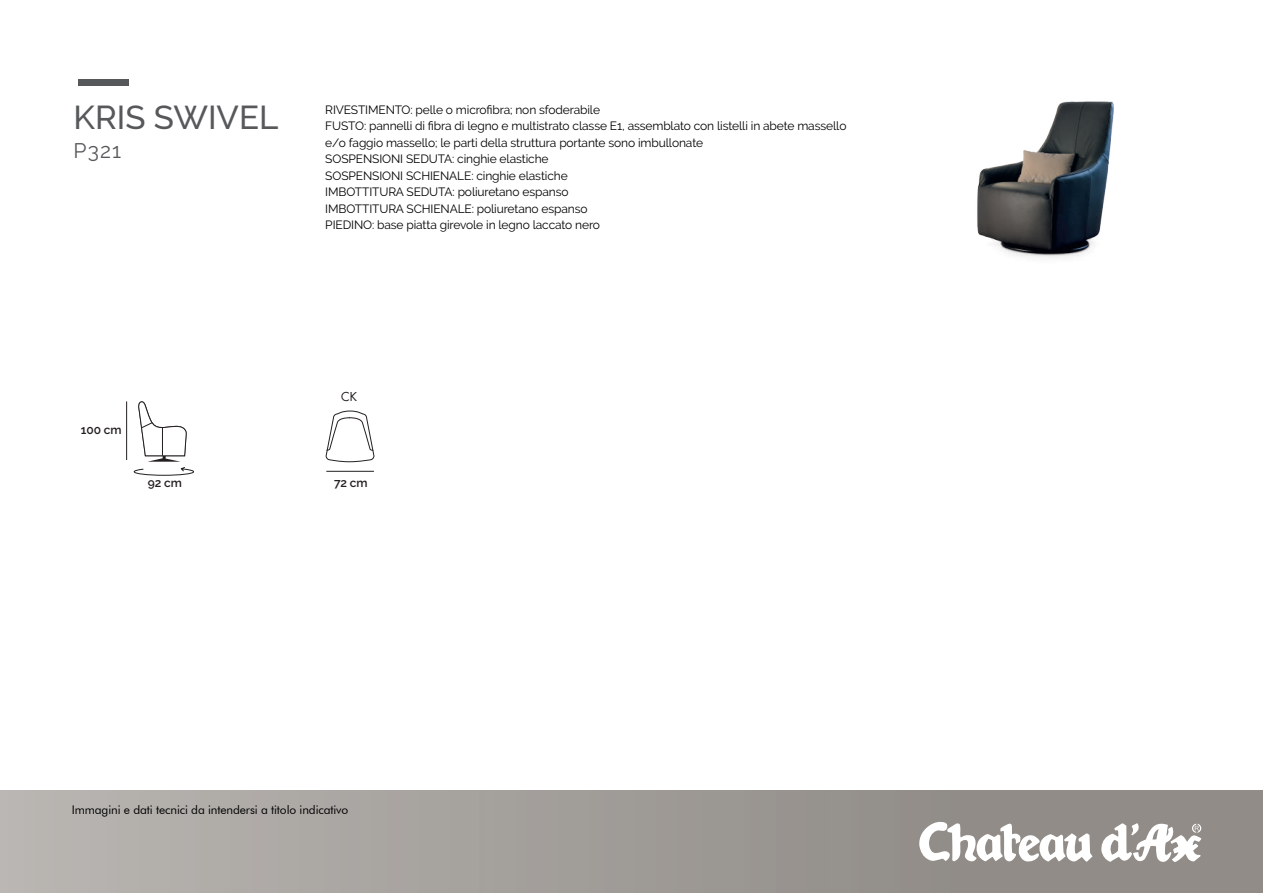
<style>
.page{position:relative;width:1263px;height:893px;background:#fff}
.page>*{position:absolute;margin:0;border:0;box-sizing:border-box;transform-origin:0 0}
.t1{font:500 33px "Raleway";color:#57585a}
.t2{font:21px "Raleway";color:#57585a}
.t3{font:12px/16.5px "Raleway";letter-spacing:-.01em;color:#000001}
.t4{font:12px "Futura BT";letter-spacing:-.01em;color:#000001}
.t5{font:600 12px "Raleway";letter-spacing:-.01em;color:#231f20}
.t6{font:12px "Futura";color:#231f20}
</style>
<div class="page">
<div style="left:0;top:790px;width:1263px;height:103px;background:linear-gradient(to right,#b7b4b1,#8a847f)"></div>
<svg style="left:919px;top:821px;width:173px;height:42px"></svg>
<svg style="left:1101px;top:823px;width:100px;height:39px"></svg>
<hr style="left:126px;top:401px;width:1px;height:59px;background:#231f20">
<hr style="left:326px;top:471px;width:48px;height:1px;background:#231f20">
<div style="left:78px;top:79px;width:51px;height:6px;background:#57585a"></div>
<img style="left:977px;top:101px;width:137px;height:158px">
<svg style="left:326px;top:411px;width:48px;height:51px"></svg>
<svg style="left:134px;top:401px;width:60px;height:75px"></svg>
<h1 class="t1" style="left:74px;top:98px;width:206px">KRIS SWIVEL</h1>
<p class="t3" style="left:325px;top:101px;width:523px">RIVESTIMENTO: pelle o microfibra; non sfoderabile<br>FUSTO: pannelli di fibra di legno e multistrato classe E1, assemblato con listelli in abete massello e/o faggio massello; le parti della struttura portante sono imbullonate<br>SOSPENSIONI SEDUTA: cinghie elastiche<br>SOSPENSIONI SCHIENALE: cinghie elastiche<br>IMBOTTITURA SEDUTA: poliuretano espanso<br>IMBOTTITURA SCHIENALE: poliuretano espanso<br>PIEDINO: base piatta girevole in legno laccato nero</p>
<h2 class="t2" style="left:74px;top:139px;width:49px">P321</h2>
<p class="t5" style="left:81px;top:423px;width:42px">100 cm</p>
<p class="t6" style="left:341px;top:389px;width:17px">CK</p>
<p class="t5" style="left:148px;top:476px;width:35px">92 cm</p>
<p class="t5" style="left:334px;top:476px;width:35px">72 cm</p>
<p class="t4" style="left:72px;top:803px;width:278px">Immagini e dati tecnici da intendersi a titolo indicativo</p>
</div>
